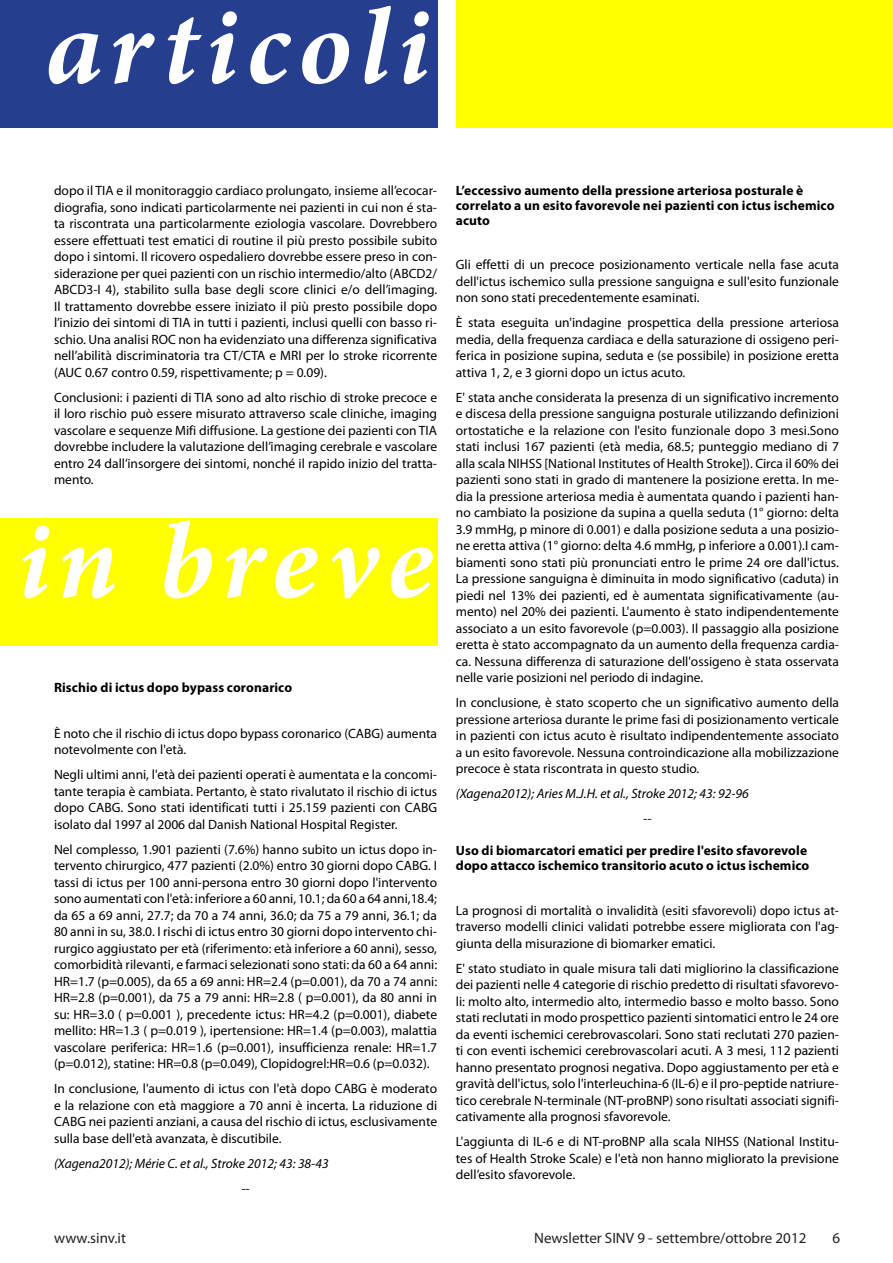
<style>
.page{position:relative;width:893px;height:1263px;background:#fff}
.page>*{position:absolute;margin:0;border:0;box-sizing:border-box;transform-origin:0 0}
.t1{font:italic 700 109.5px "Minion Pro";letter-spacing:.07em;color:#fff}
.t2{font:15px "Myriad Pro";color:#231f20}
.testo{font:13.5px/16.5px "Myriad Pro";color:#000;text-align:justify}
.titolo_brevi{font:700 13.5px/15px "Myriad Pro";letter-spacing:.01em;color:#000}
.testo-2{font:italic 13.5px "Myriad Pro";color:#000}
</style>
<div class="page">
<div style="left:0;top:0;width:437px;height:128px;background:#253f8e"></div>
<div style="left:456px;top:0;width:437px;height:128px;background:#ff0"></div>
<div style="left:0;top:519px;width:437px;height:127px;background:#ff0"></div>
<p class="t1" style="left:45px;top:-30px;width:386px">articoli</p>
<p class="testo" style="left:54px;top:182px;width:385px">dopo il TIA e il monitoraggio cardiaco prolungato, insieme all’ecocar&shy;diografia, sono indicati particolarmente nei pazienti in cui non é sta&shy;ta riscontrata una particolarmente eziologia vascolare. Dovrebbero essere effettuati test ematici di routine il più presto possibile subito dopo i sintomi. Il ricovero ospedaliero dovrebbe essere preso in con&shy;siderazione per quei pazienti con un rischio intermedio/alto (ABCD2/ ABCD3-I 4), stabilito sulla base degli score clinici e/o dell’imaging.<br>Il trattamento dovrebbe essere iniziato il più presto possibile dopo l’inizio dei sintomi di TIA in tutti i pazienti, inclusi quelli con basso ri&shy;schio. Una analisi ROC non ha evidenziato una differenza significativa nell’abilità discriminatoria tra CT/CTA e MRI per lo stroke ricorrente (AUC 0.67 contro 0.59, rispettivamente; p = 0.09).</p>
<p class="testo" style="left:54px;top:389px;width:385px">Conclusioni: i pazienti di TIA sono ad alto rischio di stroke precoce e il loro rischio può essere misurato attraverso scale cliniche, imaging vascolare e sequenze Mifi diffusione. La gestione dei pazienti con TIA dovrebbe includere la valutazione dell’imaging cerebrale e vascolare entro 24 dall’insorgere dei sintomi, nonché il rapido inizio del tratta&shy;mento.</p>
<p class="t1" style="left:18px;top:484px;width:416px">in breve</p>
<p class="titolo_brevi" style="left:54px;top:679px;width:240px">Rischio di ictus dopo bypass coronarico</p>
<p class="testo" style="left:54px;top:724px;width:385px">È noto che il rischio di ictus dopo bypass coronarico (CABG) aumenta notevolmente con l'età.</p>
<p class="testo" style="left:54px;top:766px;width:385px">Negli ultimi anni, l'età dei pazienti operati è aumentata e la concomi&shy;tante terapia è cambiata. Pertanto, è stato rivalutato il rischio di ictus dopo CABG. Sono stati identificati tutti i 25.159 pazienti con CABG isolato dal 1997 al 2006 dal Danish National Hospital Register.</p>
<p class="testo" style="left:54px;top:840px;width:385px">Nel complesso, 1.901 pazienti (7.6%) hanno subito un ictus dopo in&shy;tervento chirurgico, 477 pazienti (2.0%) entro 30 giorni dopo CABG. I tassi di ictus per 100 anni-persona entro 30 giorni dopo l'intervento sono aumentati con l'età: inferiore a 60 anni, 10.1; da 60 a 64 anni,18.4; da 65 a 69 anni, 27.7; da 70 a 74 anni, 36.0; da 75 a 79 anni, 36.1; da 80 anni in su, 38.0. I rischi di ictus entro 30 giorni dopo intervento chi&shy;rurgico aggiustato per età (riferimento: età inferiore a 60 anni), sesso, comorbidità rilevanti, e farmaci selezionati sono stati: da 60 a 64 anni:<br>HR=1.7 (p=0.005), da 65 a 69 anni: HR=2.4 (p=0.001), da 70 a 74 anni:<br>HR=2.8 (p=0.001), da 75 a 79 anni: HR=2.8 ( p=0.001), da 80 anni in su: HR=3.0 ( p=0.001 ), precedente ictus: HR=4.2 (p=0.001), diabete mellito: HR=1.3 ( p=0.019 ), ipertensione: HR=1.4 (p=0.003), malattia vascolare periferica: HR=1.6 (p=0.001), insufficienza renale: HR=1.7 (p=0.012), statine: HR=0.8 (p=0.049), Clopidogrel:HR=0.6 (p=0.032).</p>
<p class="testo" style="left:54px;top:1080px;width:385px">In conclusione, l'aumento di ictus con l'età dopo CABG è moderato e la relazione con età maggiore a 70 anni è incerta. La riduzione di CABG nei pazienti anziani, a causa del rischio di ictus, esclusivamente sulla base dell'età avanzata, è discutibile.</p>
<p class="testo-2" style="left:54px;top:1155px;width:276px">(Xagena2012); Mérie C. et al., Stroke 2012; 43: 38-43</p>
<p class="testo-2" style="left:241px;top:1180px;width:10px">--</p>
<p class="titolo_brevi" style="left:456px;top:183px;width:380px">L’eccessivo aumento della pressione arteriosa posturale è correlato a un esito favorevole nei pazienti con ictus ischemico acuto</p>
<p class="testo" style="left:456px;top:256px;width:385px">Gli effetti di un precoce posizionamento verticale nella fase acuta dell'ictus ischemico sulla pressione sanguigna e sull'esito funzionale non sono stati precedentemente esaminati.</p>
<p class="testo" style="left:456px;top:314px;width:385px">È stata eseguita un'indagine prospettica della pressione arteriosa media, della frequenza cardiaca e della saturazione di ossigeno peri&shy;ferica in posizione supina, seduta e (se possibile) in posizione eretta attiva 1, 2, e 3 giorni dopo un ictus acuto.</p>
<p class="testo" style="left:456px;top:389px;width:385px">E' stata anche considerata la presenza di un significativo incremento e discesa della pressione sanguigna posturale utilizzando definizioni ortostatiche e la relazione con l'esito funzionale dopo 3 mesi.Sono stati inclusi 167 pazienti (età media, 68.5; punteggio mediano di 7 alla scala NIHSS [National Institutes of Health Stroke]). Circa il 60% dei pazienti sono stati in grado di mantenere la posizione eretta. In me&shy;dia la pressione arteriosa media è aumentata quando i pazienti han&shy;no cambiato la posizione da supina a quella seduta (1° giorno: delta 3.9 mmHg, p minore di 0.001) e dalla posizione seduta a una posizio&shy;ne eretta attiva (1° giorno: delta 4.6 mmHg, p inferiore a 0.001).I cam&shy;biamenti sono stati più pronunciati entro le prime 24 ore dall'ictus.<br>La pressione sanguigna è diminuita in modo significativo (caduta) in piedi nel 13% dei pazienti, ed è aumentata significativamente (au&shy;mento) nel 20% dei pazienti. L'aumento è stato indipendentemente associato a un esito favorevole (p=0.003). Il passaggio alla posizione eretta è stato accompagnato da un aumento della frequenza cardia&shy;ca. Nessuna differenza di saturazione dell'ossigeno è stata osservata nelle varie posizioni nel periodo di indagine.</p>
<p class="testo" style="left:456px;top:694px;width:385px">In conclusione, è stato scoperto che un significativo aumento della pressione arteriosa durante le prime fasi di posizionamento verticale in pazienti con ictus acuto è risultato indipendentemente associato a un esito favorevole. Nessuna controindicazione alla mobilizzazione precoce è stata riscontrata in questo studio.</p>
<p class="testo-2" style="left:456px;top:785px;width:294px">(Xagena2012); Aries M.J.H. et al., Stroke 2012; 43: 92-96</p>
<p class="testo-2" style="left:643px;top:810px;width:10px">--</p>
<p class="titolo_brevi" style="left:456px;top:843px;width:355px">Uso di biomarcatori ematici per predire l'esito sfavorevole dopo attacco ischemico transitorio acuto o ictus ischemico</p>
<p class="testo" style="left:456px;top:902px;width:385px">La prognosi di mortalità o invalidità (esiti sfavorevoli) dopo ictus at&shy;traverso modelli clinici validati potrebbe essere migliorata con l'ag&shy;giunta della misurazione di biomarker ematici.</p>
<p class="testo" style="left:456px;top:960px;width:385px">E' stato studiato in quale misura tali dati migliorino la classificazione dei pazienti nelle 4 categorie di rischio predetto di risultati sfavorevo&shy;li: molto alto, intermedio alto, intermedio basso e molto basso. Sono stati reclutati in modo prospettico pazienti sintomatici entro le 24 ore da eventi ischemici cerebrovascolari. Sono stati reclutati 270 pazien&shy;ti con eventi ischemici cerebrovascolari acuti. A 3 mesi, 112 pazienti hanno presentato prognosi negativa. Dopo aggiustamento per età e gravità dell'ictus, solo l'interleuchina-6 (IL-6) e il pro-peptide natriure&shy;tico cerebrale N-terminale (NT-proBNP) sono risultati associati signifi&shy;cativamente alla prognosi sfavorevole.</p>
<p class="testo" style="left:456px;top:1133px;width:385px">L'aggiunta di IL-6 e di NT-proBNP alla scala NIHSS (National Institu&shy;tes of Health Stroke Scale) e l'età non hanno migliorato la previsione dell’esito sfavorevole.</p>
<p class="t2" style="left:54px;top:1229px;width:73px">www.sinv.it</p>
<p class="t2" style="left:534px;top:1229px;width:274px">Newsletter SINV 9 - settembre/ottobre 2012</p>
<p class="t2" style="left:832px;top:1229px;width:9px">6</p>
</div>
